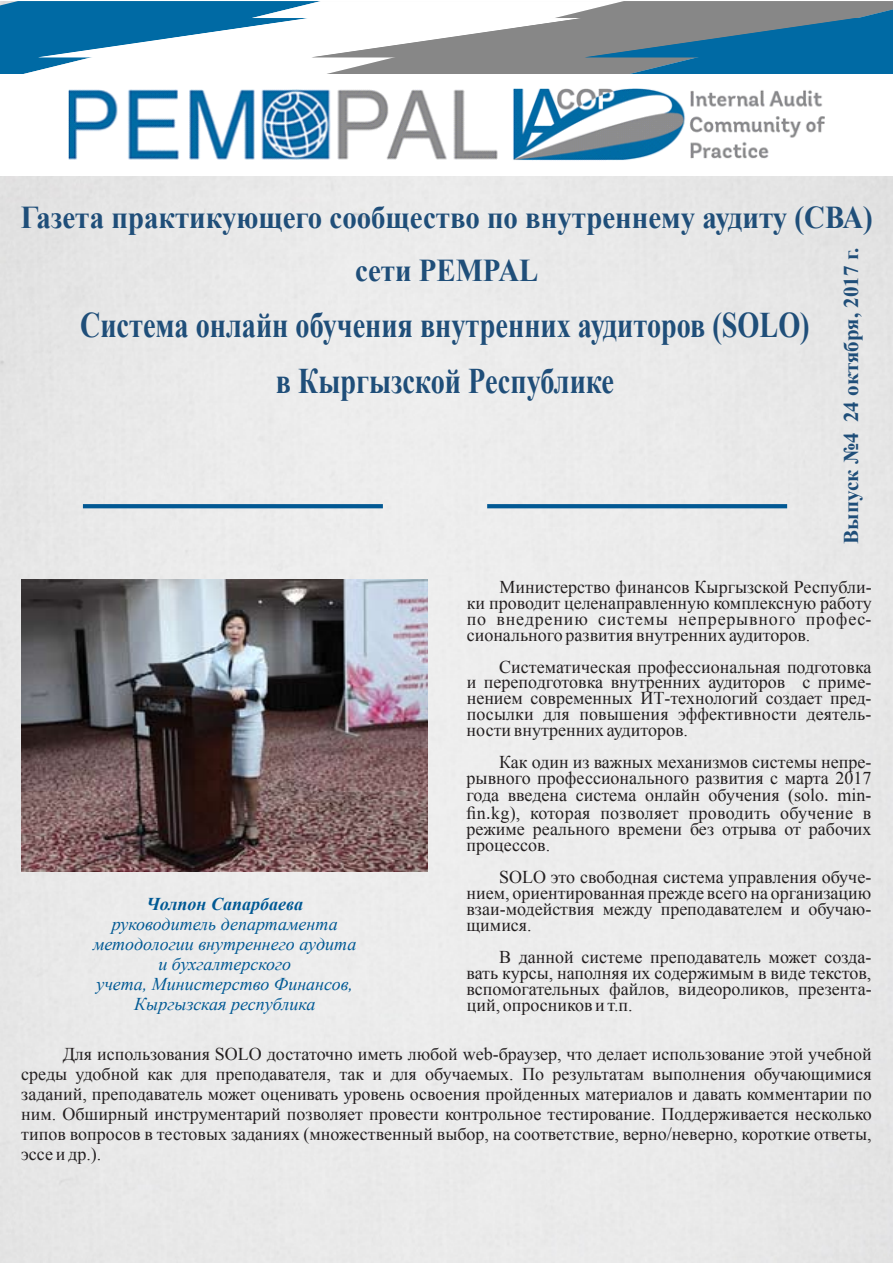
<style>
.page{position:relative;width:893px;height:1263px;background:#fff}
.page>*{position:absolute;margin:0;border:0;box-sizing:border-box;transform-origin:0 0}
.t1{font:700 36px/56.2px "Times New Roman";color:#1f4e79;text-align:center;scale:.78 1}
.t2{font:700 31.8px/52.8px "Times New Roman";color:#1f4e79;text-align:center;scale:.91 1}
.t3{font:700 21px "Times New Roman";color:#1f4e79}
.t4{font:18px/15.9px "Times New Roman";color:#231f20;text-align:justify}
.t5{font:italic 18px/20px "Times New Roman";color:#005994;text-align:center}
.t6{font:italic 700 18px "Times New Roman";color:#005994}
.s1{font-family:"Calibri"}
</style>
<div class="page">
<div style="left:0;top:176px;width:893px;height:1087px;background:#eaeaea"></div>
<svg style="left:83px;top:504px;width:300px;height:4px"></svg>
<svg style="left:487px;top:504px;width:300px;height:4px"></svg>
<svg style="left:0;top:1px;width:893px;height:73px"></svg>
<img style="left:69px;top:89px;width:429px;height:71px">
<img style="left:513px;top:89px;width:311px;height:72px">
<img style="left:21px;top:580px;width:406px;height:291px">
<h2 class="t2" style="left:21px;top:190px;width:938px">Газета практикующего сообщество по внутреннему аудиту (СВА) сети PEMPAL</h2>
<p class="t3" style="left:836px;top:544px;width:297px;rotate:-90deg">Выпуск №4 24 октября, 2017 г.</p>
<h1 class="t1" style="left:80px;top:296px;width:937px">Система онлайн обучения внутренних аудиторов (SOLO) в Кыргызской Республике</h1>
<p class="t4" style="left:467px;top:578px;width:406px;text-indent:33px">Министерство финансов Кыргызской Республи&shy;ки проводит целенаправленную комплексную работу по внедрению системы непрерывного профес&shy;сионального развития внутренних аудиторов.</p>
<p class="t4" style="left:467px;top:658px;width:406px;text-indent:33px">Систематическая профессиональная подготовка и переподготовка внутренних аудиторов с приме&shy;нением современных ИТ-технологий создает пред&shy;посылки для повышения эффективности деятель&shy;ности внутренних аудиторов.</p>
<p class="t4" style="left:466px;top:754px;width:406px;line-height:16.6px;text-indent:33px">Как один из важных механизмов системы непре&shy;рывного профессионального развития с марта 2017 года введена система онлайн обучения (solo<span class="s1">.</span> min&shy;fin<span class="s1">.</span>kg), которая позволяет проводить обучение в режиме реального времени без отрыва от рабочих процессов.</p>
<p class="t4" style="left:466px;top:869px;width:406px;text-indent:33px">SOLO это свободная система управления обуче&shy;нием, ориентированная прежде всего на организацию взаи-модействия между преподавателем и обучаю&shy;щимися.</p>
<p class="t4" style="left:466px;top:949px;width:407px;text-indent:33px">В данной системе преподаватель может созда&shy;вать курсы, наполняя их содержимым в виде текстов, вспомогательных файлов, видеороликов, презента&shy;ций, опросников и т.п.</p>
<p class="t4" style="left:21px;top:1044px;width:852px;line-height:20px;text-indent:41px">Для использования SOLO достаточно иметь любой web-браузер, что делает использование этой учебной среды удобной как для преподавателя, так и для обучаемых. По результатам выполнения обучающимися заданий, преподаватель может оценивать уровень освоения пройденных материалов и давать комментарии по ним. Обширный инструментарий позволяет провести контрольное тестирование. Поддерживается несколько типов вопросов в тестовых заданиях (множественный выбор, на соответствие, верно/неверно, короткие ответы, эссе и др.).</p>
<p class="t6" style="left:146px;top:891px;width:158px">Чолпон Сапарбаева</p>
<p class="t5" style="left:93px;top:913px;width:265px">руководитель департамента методологии внутреннего аудита и бухгалтерского<br>учета, Министерство Финансов,<br>Кыргызская республика</p>
</div>
